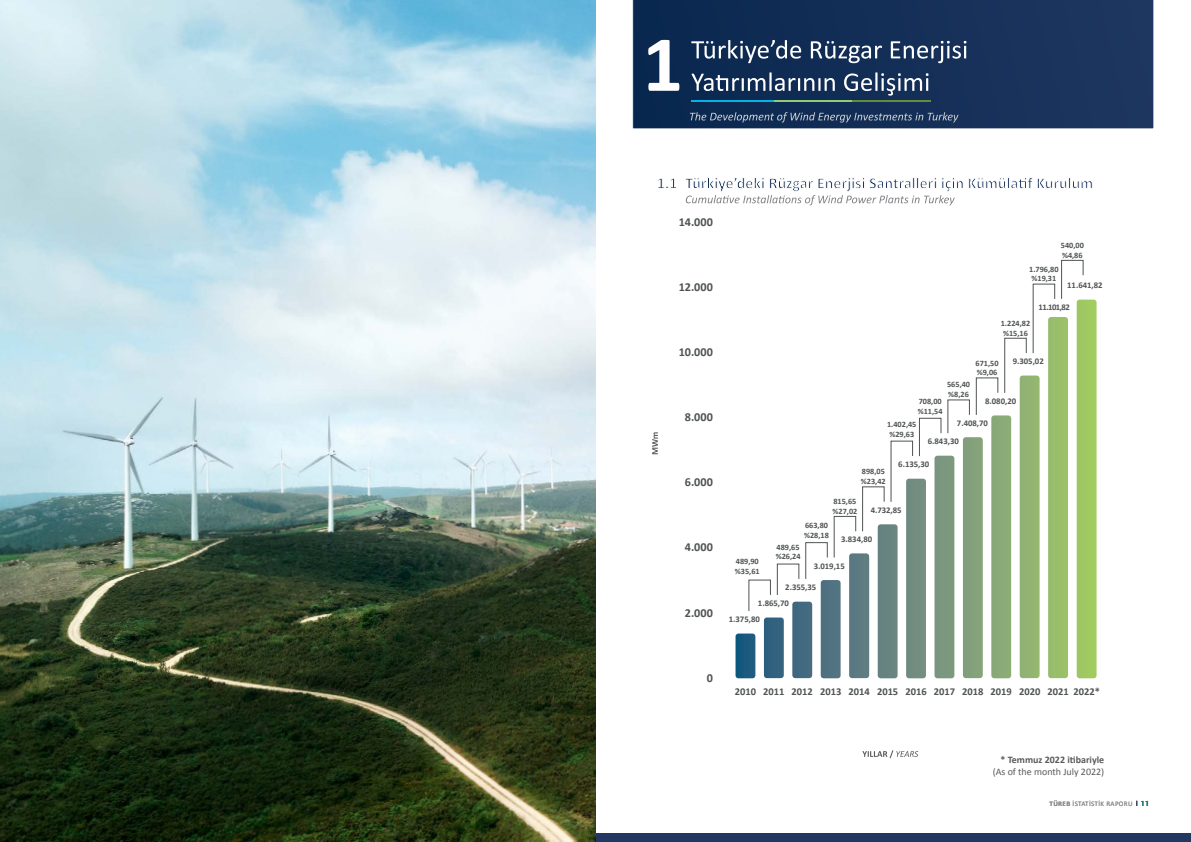
<style>
.page{position:relative;width:1191px;height:842px;background:#fff}
.page>*{position:absolute;margin:0;border:0;box-sizing:border-box;transform-origin:0 0}
.t1{font:700 12.2px "Calibri";color:#4f5353}
.t2{font:700 10.5px "Calibri";color:#4f5353}
.t3{font:10px "Calibri";color:#58595b}
.t4{font:700 10px "Calibri";color:#58595b}
.t5{font:700 8.7px "Calibri";color:#4f5353}
.t6{font:700 8.2px/9.9px "Calibri";color:#4f5353}
.t7{font:7px "Calibri";letter-spacing:.05em;color:#8a8c8e}
.t8{font:700 7px "Roboto";color:#027373}
.s1{font-weight:700}
</style>
<div class="page">
<div style="left:0;top:833px;width:1191px;height:9px;background:#223861"></div>
<svg style="left:862px;top:750px;width:56px;height:8px"></svg>
<svg style="left:632px;top:0;width:522px;height:129px;background:#18335a"></svg>
<svg style="left:691px;top:72px;width:237px;height:24px;background:#415777"></svg>
<svg style="left:691px;top:40px;width:275px;height:23px;background:#465b7a"></svg>
<svg style="left:648px;top:40px;width:31px;height:51px"></svg>
<hr style="left:773px;top:100px;width:79px;height:2px;background:#8fcc73">
<hr style="left:852px;top:100px;width:78px;height:2px;background:#638c3d">
<hr style="left:691px;top:100px;width:82px;height:2px;background:#04b3e2">
<svg style="left:690px;top:112px;width:268px;height:11px;background:#354c6d"></svg>
<svg style="left:658px;top:178px;width:18px;height:10px"></svg>
<svg style="left:652px;top:432px;width:6px;height:22px"></svg>
<svg style="left:685px;top:177px;width:407px;height:28px"></svg>
<svg style="left:735px;top:260px;width:361px;height:418px"></svg>
<img style="left:0;top:0;width:595px;height:842px">
<h1 class="t1" style="left:678px;top:213px;width:36px">14.000</h1>
<h1 class="t1" style="left:678px;top:279px;width:36px">12.000</h1>
<h1 class="t1" style="left:678px;top:344px;width:36px">10.000</h1>
<h1 class="t1" style="left:685px;top:409px;width:29px">8.000</h1>
<h1 class="t1" style="left:685px;top:474px;width:29px">6.000</h1>
<h1 class="t1" style="left:685px;top:539px;width:29px">4.000</h1>
<h1 class="t1" style="left:685px;top:604px;width:29px">2.000</h1>
<p class="t6" style="left:1060px;top:240px;width:24px">540,00 %4,86</p>
<p class="t6" style="left:1029px;top:264px;width:31px">1.796,80 %19,31</p>
<p class="t5" style="left:1067px;top:279px;width:37px">11.641,82</p>
<p class="t6" style="left:1000px;top:318px;width:31px">1.224,82 %15,16</p>
<p class="t5" style="left:1038px;top:301px;width:33px">11.101,82</p>
<p class="t6" style="left:975px;top:358px;width:24px">671,50 %9,06</p>
<p class="t5" style="left:1012px;top:355px;width:33px">9.305,02</p>
<p class="t6" style="left:947px;top:379px;width:24px">565,40 %8,26</p>
<p class="t6" style="left:917px;top:397px;width:26px">708,00 %11,54</p>
<p class="t5" style="left:985px;top:395px;width:33px">8.080,20</p>
<p class="t6" style="left:887px;top:419px;width:31px">1.402,45 %29,63</p>
<p class="t5" style="left:957px;top:417px;width:33px">7.408,70</p>
<p class="t5" style="left:927px;top:435px;width:33px">6.843,30</p>
<p class="t6" style="left:861px;top:466px;width:26px">898,05 %23,42</p>
<p class="t5" style="left:898px;top:458px;width:33px">6.135,30</p>
<p class="t6" style="left:735px;top:556px;width:26px">489,90 %35,61</p>
<p class="t6" style="left:832px;top:496px;width:26px">815,65 %27,02</p>
<p class="t5" style="left:870px;top:504px;width:33px">4.732,85</p>
<p class="t6" style="left:804px;top:521px;width:26px">663,80 %28,18</p>
<p class="t6" style="left:775px;top:542px;width:26px">489,65 %26,24</p>
<p class="t5" style="left:841px;top:533px;width:33px">3.834,80</p>
<p class="t5" style="left:813px;top:559px;width:33px">3.019,15</p>
<p class="t5" style="left:785px;top:581px;width:33px">2.355,35</p>
<p class="t5" style="left:758px;top:597px;width:33px">1.865,70</p>
<p class="t5" style="left:729px;top:613px;width:33px">1.375,80</p>
<h1 class="t1" style="left:706px;top:669px;width:8px">0</h1>
<p class="t2" style="left:735px;top:684px;width:366px">2010 2011 2012 2013 2014 2015 2016 2017 2018 2019 2020 2021 2022*</p>
<p class="t4" style="left:1000px;top:753px;width:105px">* Temmuz 2022 itibariyle</p>
<p class="t3" style="left:992px;top:765px;width:113px">(As of the month July 2022)</p>
<p class="t7" style="left:1049px;top:799px;width:85px"><span class="s1">TÜREB</span> İSTATİSTİK RAPORU</p>
<p class="t8" style="left:1141px;top:798px;width:10px">11</p>
</div>
